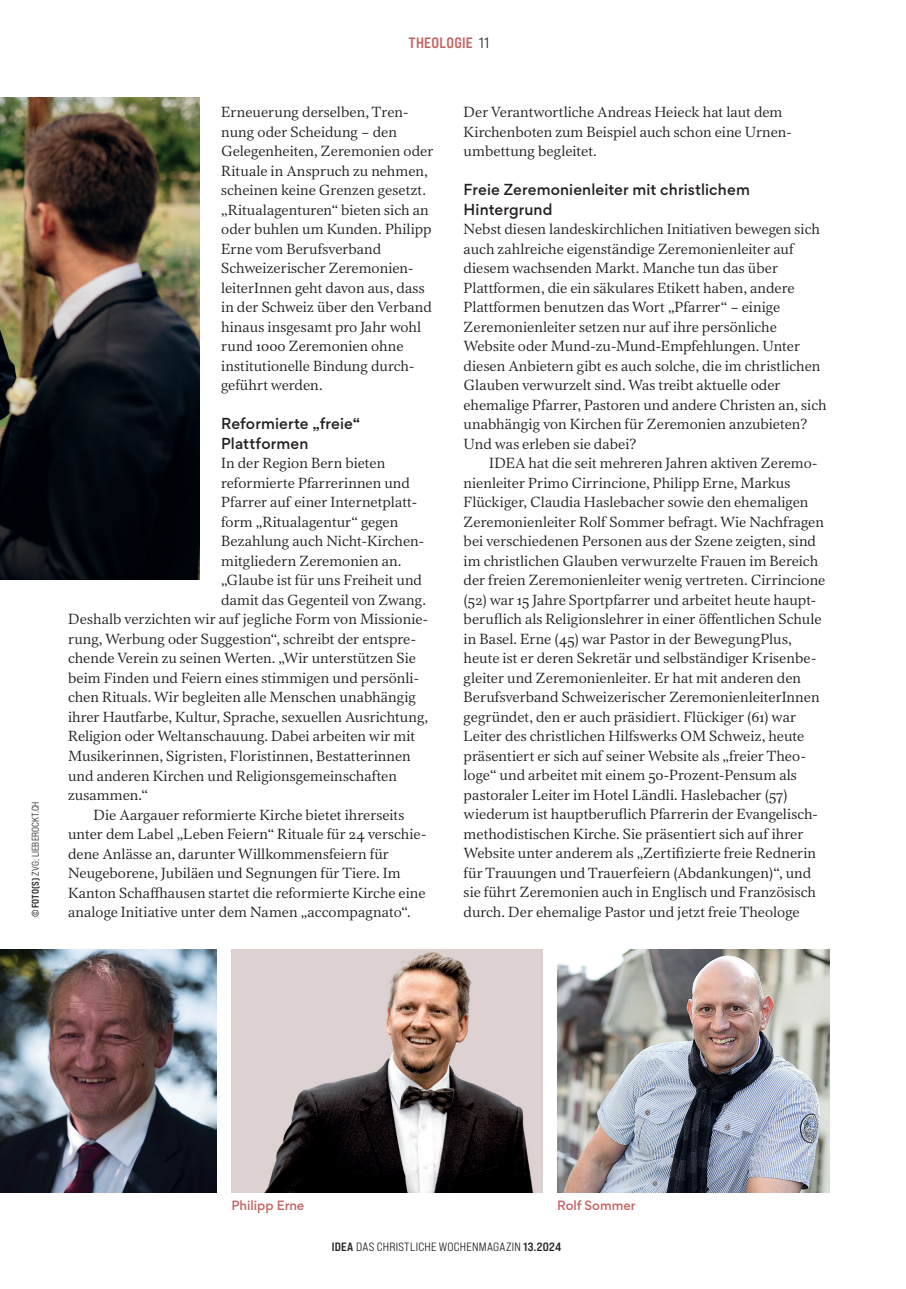
<style>
.page{position:relative;width:906px;height:1289px;background:#fff}
.page>*{position:absolute;margin:0;border:0;box-sizing:border-box;transform-origin:0 0}
.t1{font:15px "Bebas Neue Pro Exp Bd";letter-spacing:.02em;color:#c46262}
.t2{font:14.25px/19.5px "Lector FSL";color:#231f20}
.t3{font:500 14.25px/19.5px "Gordita";letter-spacing:.01em;color:#231f20}
.t4{font:12px "Bebas Neue Pro Exp Md";letter-spacing:.02em;color:#231f20}
.t5{font:500 12px "Gordita";color:#c46262}
.t6{font:9.75px "Bebas Neue Pro Exp Md";letter-spacing:.005em;color:#231f20}
.s1{font-family:"Bebas Neue Pro Exp Bd"}
.s2{font-family:"Bebas Neue Pro Exp Md";color:#231f20}
</style>
<div class="page">
<img style="left:0;top:97px;width:200px;height:482px">
<img style="left:0;top:949px;width:217px;height:243px">
<img style="left:231px;top:949px;width:312px;height:243px">
<img style="left:557px;top:949px;width:272px;height:243px">
<p class="t6" style="left:30px;top:917px;width:117px;rotate:-90deg"><span class="s1">© Foto(s)</span> ZVG; LIEBEROCKT.CH</p>
<p class="t1" style="left:408px;top:33px;width:82px">THEOLOGIE <span class="s2">11</span></p>
<p class="t2" style="left:221px;top:103px;width:214px">Erneuerung derselben, Tren&shy;nung oder Scheidung – den<br>Gelegenheiten, Zeremonien oder<br>Rituale in Anspruch zu nehmen, scheinen keine Grenzen gesetzt. „Ritualagenturen“ bieten sich an oder buhlen um Kunden. Philipp<br>Erne vom Berufsverband<br>Schweizerischer Zeremonien&shy;leiterInnen geht davon aus, dass in der Schweiz über den Verband hinaus insgesamt pro Jahr wohl rund 1000 Zeremonien ohne institutionelle Bindung durch&shy;geführt werden.</p>
<p class="t3" style="left:221px;top:414px;width:140px">Reformierte „freie“<br>Plattformen</p>
<p class="t2" style="left:221px;top:453px;width:166px">In der Region Bern bieten</p>
<p class="t2" style="left:221px;top:473px;width:190px">reformierte Pfarrerinnen und</p>
<p class="t2" style="left:221px;top:492px;width:197px">Pfarrer auf einer Internetplatt-</p>
<p class="t2" style="left:221px;top:512px;width:179px">form „Ritualagentur“ gegen</p>
<p class="t2" style="left:221px;top:531px;width:204px">Bezahlung auch Nicht-Kirchen-</p>
<p class="t2" style="left:221px;top:551px;width:182px">mitgliedern Zeremonien an.</p>
<p class="t2" style="left:221px;top:570px;width:202px">„Glaube ist für uns Freiheit und</p>
<p class="t2" style="left:221px;top:590px;width:206px">damit das Gegenteil von Zwang.</p>
<p class="t2" style="left:68px;top:609px;width:362px">Deshalb verzichten wir auf jegliche Form von Missionie-</p>
<p class="t2" style="left:68px;top:629px;width:349px">rung, Werbung oder Suggestion“, schreibt der entspre-</p>
<p class="t2" style="left:68px;top:648px;width:349px">chende Verein zu seinen Werten. „Wir unterstützen Sie</p>
<p class="t2" style="left:68px;top:668px;width:352px">beim Finden und Feiern eines stimmigen und persönli-</p>
<p class="t2" style="left:68px;top:687px;width:350px">chen Rituals. Wir begleiten alle Menschen unabhängig</p>
<p class="t2" style="left:68px;top:707px;width:362px">ihrer Hautfarbe, Kultur, Sprache, sexuellen Ausrichtung,</p>
<p class="t2" style="left:68px;top:726px;width:349px">Religion oder Weltanschauung. Dabei arbeiten wir mit</p>
<p class="t2" style="left:68px;top:746px;width:344px">Musikerinnen, Sigristen, Floristinnen, Bestatterinnen</p>
<p class="t2" style="left:68px;top:765px;width:330px">und anderen Kirchen und Religionsgemeinschaften</p>
<p class="t2" style="left:68px;top:785px;width:81px">zusammen.“</p>
<p class="t2" style="left:94px;top:804px;width:312px">Die Aargauer reformierte Kirche bietet ihrerseits</p>
<p class="t2" style="left:68px;top:824px;width:360px">unter dem Label „Leben Feiern“ Rituale für 24 verschie-</p>
<p class="t2" style="left:68px;top:843px;width:322px">dene Anlässe an, darunter Willkommensfeiern für</p>
<p class="t2" style="left:68px;top:863px;width:334px">Neugeborene, Jubiläen und Segnungen für Tiere. Im</p>
<p class="t2" style="left:68px;top:882px;width:359px">Kanton Schaffhausen startet die reformierte Kirche eine</p>
<p class="t2" style="left:68px;top:902px;width:344px">analoge Initiative unter dem Namen „accompagnato“.</p>
<p class="t2" style="left:463px;top:102px;width:328px">Der Verantwortliche Andreas Heieck hat laut dem<br>Kirchenboten zum Beispiel auch schon eine Urnen&shy;umbettung begleitet.</p>
<p class="t3" style="left:463px;top:180px;width:288px">Freie Zeremonienleiter mit christlichem<br>Hintergrund</p>
<p class="t2" style="left:463px;top:219px;width:364px">Nebst diesen landeskirchlichen Initiativen bewegen sich auch zahlreiche eigenständige Zeremonienleiter auf diesem wachsenden Markt. Manche tun das über Plattformen, die ein säkulares Etikett haben, andere Plattformen benutzen das Wort „Pfarrer“ – einige Zeremonienleiter setzen nur auf ihre persönliche Website oder Mund-zu-Mund-Empfehlungen. Unter diesen Anbietern gibt es auch solche, die im christlichen Glauben verwurzelt sind. Was treibt aktuelle oder ehemalige Pfarrer, Pastoren und andere Christen an, sich unabhängig von Kirchen für Zeremonien anzubieten?<br>Und was erleben sie dabei?</p>
<p class="t2" style="left:463px;top:453px;width:363px;text-indent:26px">IDEA hat die seit mehreren Jahren aktiven Zeremo&shy;nienleiter Primo Cirrincione, Philipp Erne, Markus Flückiger, Claudia Haslebacher sowie den ehemaligen Zeremonienleiter Rolf Sommer befragt. Wie Nachfragen bei verschiedenen Personen aus der Szene zeigten, sind im christlichen Glauben verwurzelte Frauen im Bereich der freien Zeremonienleiter wenig vertreten. Cirrincione (52) war 15 Jahre Sportpfarrer und arbeitet heute haupt&shy;beruflich als Religionslehrer in einer öffentlichen Schule in Basel. Erne (45) war Pastor in der BewegungPlus, heute ist er deren Sekretär und selbständiger Krisenbe&shy;gleiter und Zeremonienleiter. Er hat mit anderen den Berufsverband Schweizerischer ZeremonienleiterInnen gegründet, den er auch präsidiert. Flückiger (61) war Leiter des christlichen Hilfswerks OM Schweiz, heute präsentiert er sich auf seiner Website als „freier Theo&shy;loge“ und arbeitet mit einem 50-Prozent-Pensum als pastoraler Leiter im Hotel Ländli. Haslebacher (57) wiederum ist hauptberuflich Pfarrerin der Evangelisch&shy;methodistischen Kirche. Sie präsentiert sich auf ihrer Website unter anderem als „Zertifizierte freie Rednerin für Trauungen und Trauerfeiern (Abdankungen)“, und sie führt Zeremonien auch in Englisch und Französisch durch. Der ehemalige Pastor und jetzt freie Theologe</p>
<p class="t5" style="left:231px;top:1196px;width:74px">Philipp Erne</p>
<p class="t5" style="left:557px;top:1196px;width:80px">Rolf Sommer</p>
<p class="t4" style="left:332px;top:1239px;width:231px"><span class="s1">IDEA</span> DAS CHRISTLICHE WOCHENMAGAZIN <span class="s1">13.2024</span></p>
</div>
